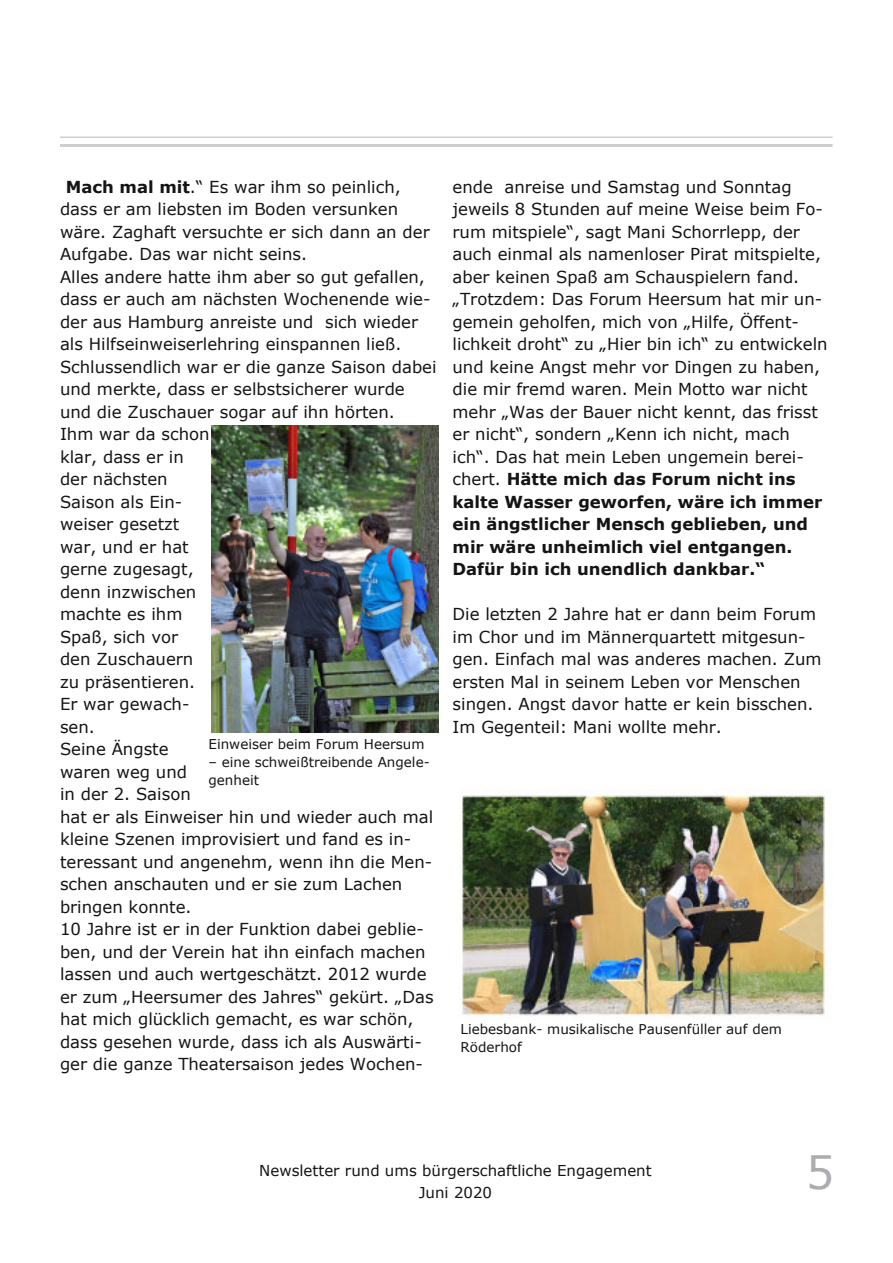
<style>
.page{position:relative;width:893px;height:1263px;background:#fff}
.page>*{position:absolute;margin:0;border:0;box-sizing:border-box;transform-origin:0 0}
.t1{font:45px "Verdana";color:#abadb0}
.t2{font:16.5px/22.5px "Verdana";color:#161413}
.t3{font:15px/22.5px "Verdana";color:#161413;text-align:center}
.t4{font:13.5px/18px "Verdana";color:#161413}
.s1{font-weight:700}
</style>
<div class="page">
<img style="left:460px;top:792px;width:365px;height:227px">
<img style="left:211px;top:426px;width:227px;height:306px">
<hr style="left:60px;top:144px;width:772px;height:3px;background:#cecfd1">
<hr style="left:60px;top:136px;width:772px;height:2px;background:#cecfd1">
<p class="t2" style="left:60px;top:176px;width:378px;text-indent:6px"><span class="s1">Mach mal mit</span>.“ Es war ihm so peinlich, dass er am liebsten im Boden versunken wäre. Zaghaft versuchte er sich dann an der<br>Aufgabe. Das war nicht seins.<br>Alles andere hatte ihm aber so gut gefallen, dass er auch am nächsten Wochenende wie&shy;der aus Hamburg anreiste und sich wieder als Hilfseinweiserlehring einspannen ließ.<br>Schlussendlich war er die ganze Saison dabei und merkte, dass er selbstsicherer wurde und die Zuschauer sogar auf ihn hörten.<br>Ihm war da schon<br>klar, dass er in<br>der nächsten<br>Saison als Ein-<br>weiser gesetzt<br>war, und er hat<br>gerne zugesagt,<br>denn inzwischen<br>machte es ihm<br>Spaß, sich vor<br>den Zuschauern<br>zu präsentieren.<br>Er war gewach-<br>sen.<br>Seine Ängste<br>waren weg und<br>in der 2. Saison<br>hat er als Einweiser hin und wieder auch mal kleine Szenen improvisiert und fand es in&shy;teressant und angenehm, wenn ihn die Men&shy;schen anschauten und er sie zum Lachen bringen konnte.<br>10 Jahre ist er in der Funktion dabei geblie&shy;ben, und der Verein hat ihn einfach machen lassen und auch wertgeschätzt. 2012 wurde er zum „Heersumer des Jahres“ gekürt. „Das hat mich glücklich gemacht, es war schön, dass gesehen wurde, dass ich als Auswärti&shy;ger die ganze Theatersaison jedes Wochen-</p>
<p class="t2" style="left:453px;top:176px;width:377px">ende anreise und Samstag und Sonntag jeweils 8 Stunden auf meine Weise beim Fo&shy;rum mitspiele“, sagt Mani Schorrlepp, der auch einmal als namenloser Pirat mitspielte, aber keinen Spaß am Schauspielern fand. „Trotzdem: Das Forum Heersum hat mir un&shy;gemein geholfen, mich von „Hilfe, Öffent&shy;lichkeit droht“ zu „Hier bin ich“ zu entwickeln und keine Angst mehr vor Dingen zu haben, die mir fremd waren. Mein Motto war nicht mehr „Was der Bauer nicht kennt, das frisst er nicht“, sondern „Kenn ich nicht, mach ich“. Das hat mein Leben ungemein berei&shy;chert. <span class="s1">Hätte mich das Forum nicht ins kalte Wasser geworfen, wäre ich immer ein ängstlicher Mensch geblieben, und mir wäre unheimlich viel entgangen.<br>Dafür bin ich unendlich dankbar.“</span></p>
<p class="t2" style="left:453px;top:604px;width:370px">Die letzten 2 Jahre hat er dann beim Forum im Chor und im Männerquartett mitgesun&shy;gen. Einfach mal was anderes machen. Zum ersten Mal in seinem Leben vor Menschen singen. Angst davor hatte er kein bisschen.<br>Im Gegenteil: Mani wollte mehr.</p>
<p class="t4" style="left:208px;top:736px;width:218px">Einweiser beim Forum Heersum</p>
<p class="t4" style="left:208px;top:754px;width:223px">– eine schweißtreibende Angele&shy;genheit</p>
<p class="t4" style="left:460px;top:1021px;width:323px">Liebesbank- musikalische Pausenfüller auf dem<br>Röderhof</p>
<p class="t3" style="left:259px;top:1160px;width:394px">Newsletter rund ums bürgerschaftliche Engagement<br>Juni 2020</p>
<h1 class="t1" style="left:806px;top:1152px;width:30px">5</h1>
</div>
